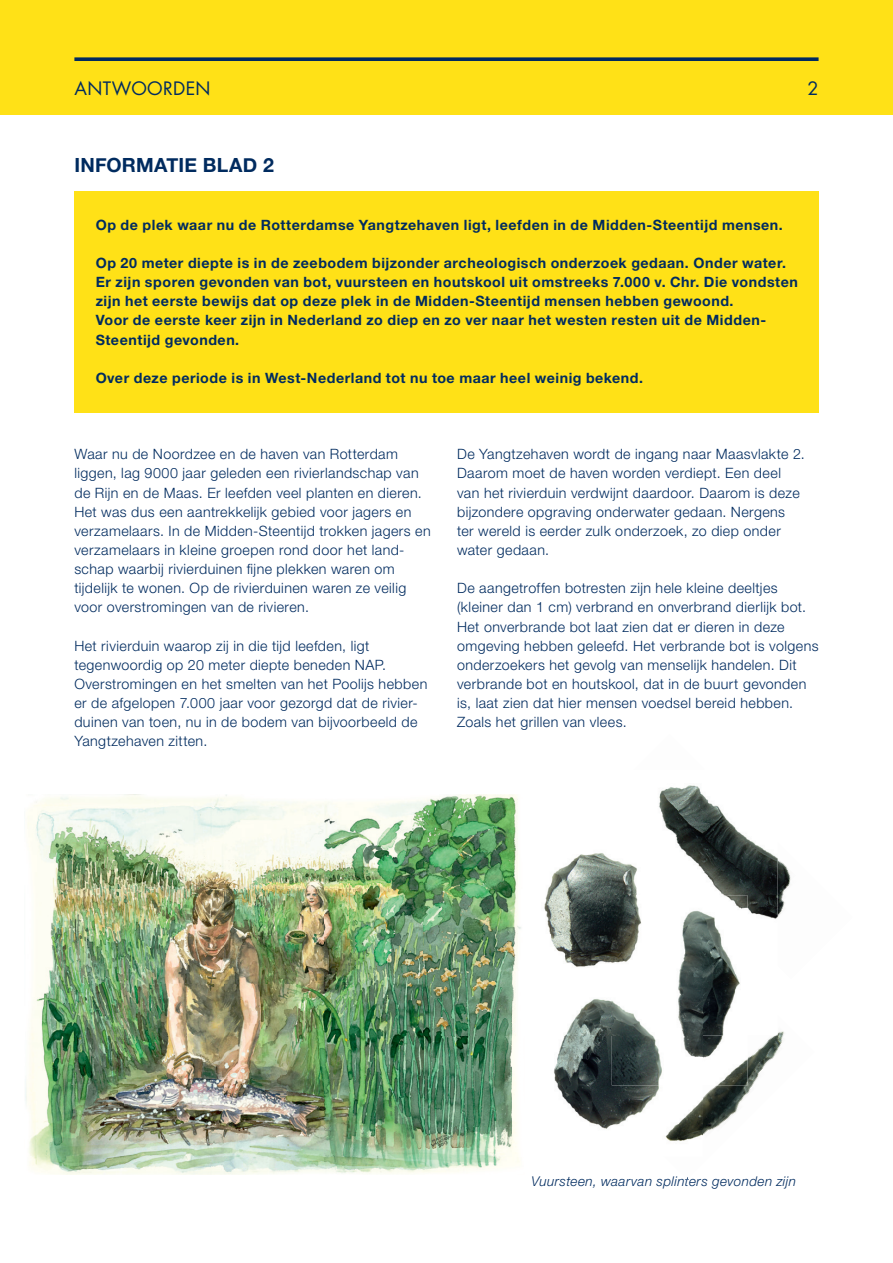
<style>
.page{position:relative;width:893px;height:1263px;background:#fff}
.page>*{position:absolute;margin:0;border:0;box-sizing:border-box;transform-origin:0 0}
.t1{font:700 19.5px "Helvetica Neue";letter-spacing:.01em;color:#002b5f}
.t2{font:18px "Futura Std";letter-spacing:.02em;color:#002b5f}
.t3{font:300 14.25px/19.2px "Helvetica Neue LT Std";letter-spacing:.03em;color:#002b5f}
.t4{font:700 14.25px/19.2px "Helvetica Neue LT Std";letter-spacing:.035em;color:#002b5f}
.t5{font:italic 300 13.5px "Helvetica Neue LT Std";letter-spacing:.03em;color:#002b5f}
</style>
<div class="page">
<div style="left:0;top:0;width:893px;height:115px;background:#ffe117"></div>
<svg style="left:74px;top:57px;width:745px;height:4px;background:#1a3d57"></svg>
<div style="left:74px;top:191px;width:745px;height:221px;background:#ffe117"></div>
<img style="left:27px;top:794px;width:396px;height:190px">
<img style="left:25px;top:984px;width:400px;height:190px">
<img style="left:425px;top:1035px;width:87px;height:92px">
<img style="left:425px;top:1127px;width:95px;height:46px">
<img style="left:512px;top:1035px;width:124px;height:121px">
<img style="left:703px;top:1031px;width:81px;height:104px">
<img style="left:636px;top:1085px;width:67px;height:56px">
<img style="left:612px;top:921px;width:135px;height:164px">
<img style="left:680px;top:1062px;width:23px;height:23px">
<img style="left:544px;top:853px;width:89px;height:68px">
<img style="left:547px;top:921px;width:65px;height:114px">
<img style="left:423px;top:794px;width:98px;height:193px">
<img style="left:423px;top:987px;width:89px;height:48px">
<img style="left:512px;top:972px;width:9px;height:63px">
<img style="left:747px;top:1031px;width:31px;height:4px">
<img style="left:730px;top:1018px;width:17px;height:17px">
<img style="left:633px;top:860px;width:158px;height:119px">
<img style="left:735px;top:827px;width:43px;height:139px">
<img style="left:650px;top:785px;width:85px;height:110px">
<img style="left:707px;top:895px;width:40px;height:40px">
<p class="t2" style="left:74px;top:77px;width:138px">ANTWOORDEN</p>
<p class="t2" style="left:807px;top:77px;width:13px">2</p>
<h1 class="t1" style="left:74px;top:150px;width:201px">INFORMATIE BLAD 2</h1>
<p class="t4" style="left:96px;top:215px;width:689px">Op de plek waar nu de Rotterdamse Yangtzehaven ligt, leefden in de Midden-Steentijd mensen.</p>
<p class="t4" style="left:96px;top:253px;width:704px">Op 20 meter diepte is in de zeebodem bijzonder archeologisch onderzoek gedaan. Onder water.<br>Er zijn sporen gevonden van bot, vuursteen en houtskool uit omstreeks 7.000 v. Chr. Die vondsten zijn het eerste bewijs dat op deze plek in de Midden-Steentijd mensen hebben gewoond.<br>Voor de eerste keer zijn in Nederland zo diep en zo ver naar het westen resten uit de Midden-Steentijd gevonden.</p>
<p class="t4" style="left:96px;top:368px;width:549px">Over deze periode is in West-Nederland tot nu toe maar heel weinig bekend.</p>
<p class="t3" style="left:74px;top:444px;width:358px">Waar nu de Noordzee en de haven van Rotterdam liggen, lag 9000 jaar geleden een rivierlandschap van de Rijn en de Maas. Er leefden veel planten en dieren.<br>Het was dus een aantrekkelijk gebied voor jagers en verzamelaars. In de Midden-Steentijd trokken jagers en verzamelaars in kleine groepen rond door het land&shy;schap waarbij rivierduinen fijne plekken waren om tijdelijk te wonen. Op de rivierduinen waren ze veilig voor overstromingen van de rivieren.</p>
<p class="t3" style="left:74px;top:636px;width:354px">Het rivierduin waarop zij in die tijd leefden, ligt tegenwoordig op 20 meter diepte beneden NAP.<br>Overstromingen en het smelten van het Poolijs hebben er de afgelopen 7.000 jaar voor gezorgd dat de rivier&shy;duinen van toen, nu in de bodem van bijvoorbeeld de Yangtzehaven zitten.</p>
<p class="t3" style="left:457px;top:444px;width:349px">De Yangtzehaven wordt de ingang naar Maasvlakte 2.<br>Daarom moet de haven worden verdiept. Een deel van het rivierduin verdwijnt daardoor. Daarom is deze bijzondere opgraving onderwater gedaan. Nergens ter wereld is eerder zulk onderzoek, zo diep onder water gedaan.</p>
<p class="t3" style="left:457px;top:578px;width:363px">De aangetroffen botresten zijn hele kleine deeltjes (kleiner dan 1 cm) verbrand en onverbrand dierlijk bot.<br>Het onverbrande bot laat zien dat er dieren in deze omgeving hebben geleefd. Het verbrande bot is volgens onderzoekers het gevolg van menselijk handelen. Dit verbrande bot en houtskool, dat in de buurt gevonden is, laat zien dat hier mensen voedsel bereid hebben.<br>Zoals het grillen van vlees.</p>
<p class="t5" style="left:531px;top:1173px;width:266px">Vuursteen, waarvan splinters gevonden zijn</p>
</div>
